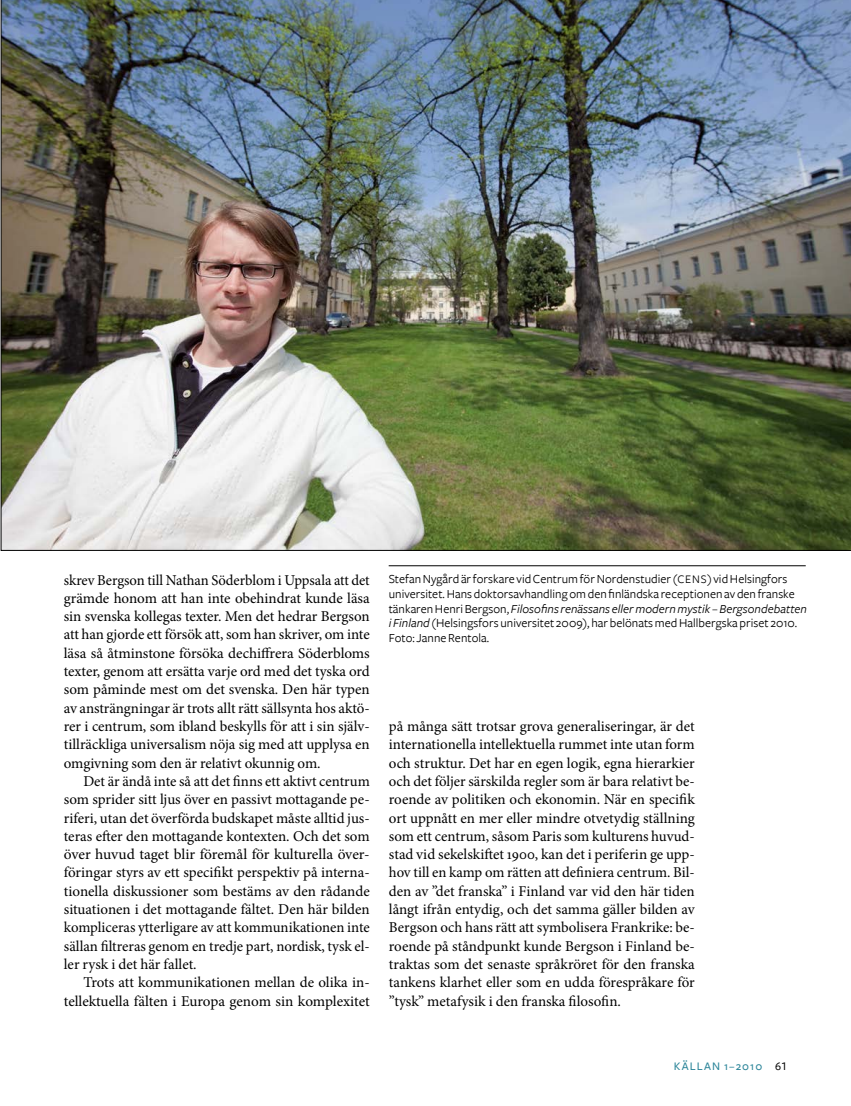
<style>
.page{position:relative;width:851px;height:1106px;background:#fff}
.page>*{position:absolute;margin:0;border:0;box-sizing:border-box;transform-origin:0 0}
.bröd{font:15px/18.3px "Minion Pro";letter-spacing:-.005em;color:#000;text-align:justify}
.Bildtext{font:12.75px/14.7px "Freight Sans";letter-spacing:.005em;color:#000}
.t1{font:500 12px "Freight Sans";letter-spacing:.09em;color:#2d869a}
.s1{font-size:12px}
.s2{font-style:italic}
.s3{font-family:"Freight Sans Medium SC";font-weight:400;color:#000}
</style>
<div class="page">
<img style="left:1px;top:0;width:849px;height:551px">
<hr style="left:388px;top:565px;width:417px;height:1px;background:#000">
<p class="bröd" style="left:64px;top:570px;width:307px">skrev Bergson till Nathan Söderblom i Uppsala att det grämde honom att han inte obehindrat kunde läsa sin svenska kollegas texter. Men det hedrar Bergson att han gjorde ett försök att, som han skriver, om inte läsa så åtminstone försöka dechiffrera Söderbloms texter, genom att ersätta varje ord med det tyska ord som påminde mest om det svenska. Den här typen av ansträngningar är trots allt rätt sällsynta hos aktö&shy;rer i centrum, som ibland beskylls för att i sin själv&shy;tillräckliga universalism nöja sig med att upplysa en omgivning som den är relativt okunnig om.</p>
<p class="bröd" style="left:64px;top:772px;width:307px;text-align:left;text-indent:20px">Det är ändå inte så att det finns ett aktivt centrum som sprider sitt ljus över en passivt mottagande pe&shy;riferi, utan det överförda budskapet måste alltid jus&shy;teras efter den mottagande kontexten. Och det som över huvud taget blir föremål för kulturella över&shy;föringar styrs av ett specifikt perspektiv på interna&shy;tionella diskussioner som bestäms av den rådande situationen i det mottagande fältet. Den här bilden kompliceras ytterligare av att kommunikationen inte sällan filtreras genom en tredje part, nordisk, tysk el&shy;ler rysk i det här fallet.</p>
<p class="bröd" style="left:64px;top:973px;width:307px;text-align:right">Trots att kommunikationen mellan de olika in&shy;tellektuella fälten i Europa genom sin komplexitet</p>
<p class="Bildtext" style="left:388px;top:572px;width:420px">Stefan Nygård är forskare vid Centrum för Nordenstudier (<span class="s1">CENS</span>) vid Helsingfors universitet. Hans doktorsavhandling om den finländska receptionen av den franske tänkaren Henri Bergson, <span class="s2">Filosofins renässans eller modern mystik – Bergsondebatten i Finland</span> (Helsingsfors universitet 2009), har belönats med Hallbergska priset 2010.<br>Foto: Janne Rentola.</p>
<p class="bröd" style="left:389px;top:717px;width:307px">på många sätt trotsar grova generaliseringar, är det internationella intellektuella rummet inte utan form och struktur. Det har en egen logik, egna hierarkier och det följer särskilda regler som är bara relativt be&shy;roende av politiken och ekonomin. När en specifik ort uppnått en mer eller mindre otvetydig ställning som ett centrum, såsom Paris som kulturens huvud&shy;stad vid sekelskiftet 1900, kan det i periferin ge upp&shy;hov till en kamp om rätten att definiera centrum. Bil&shy;den av ”det franska” i Finland var vid den här tiden långt ifrån entydig, och det samma gäller bilden av Bergson och hans rätt att symbolisera Frankrike: be&shy;roende på ståndpunkt kunde Bergson i Finland be&shy;traktas som det senaste språkröret för den franska tankens klarhet eller som en udda förespråkare för ”tysk” metafysik i den franska filosofin.</p>
<p class="t1" style="left:673px;top:1060px;width:115px">KÄLLAN 1–2010 <span class="s3">61</span></p>
</div>
